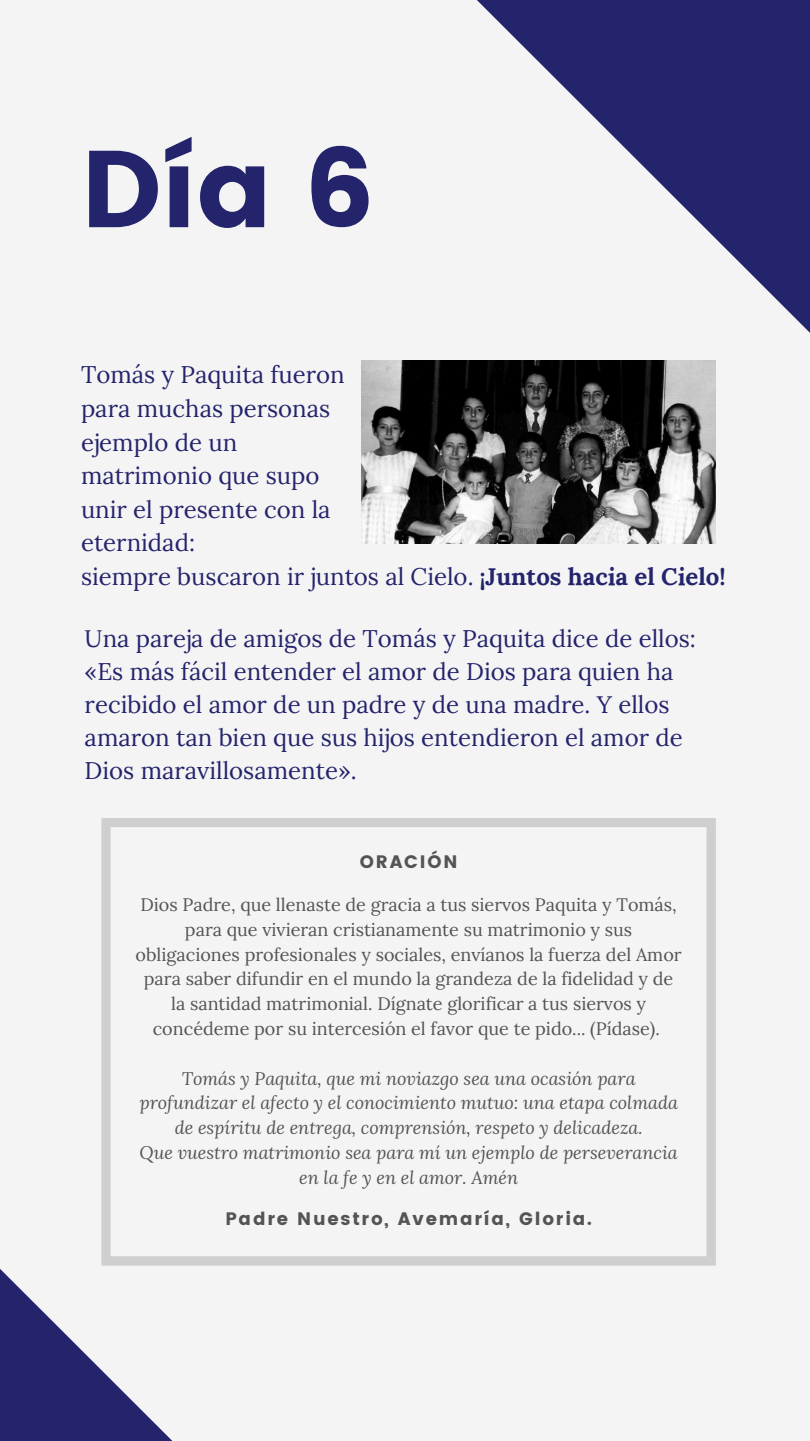
<style>
.page{position:relative;width:810px;height:1441px;background:#fff}
.page>*{position:absolute;margin:0;border:0;box-sizing:border-box;transform-origin:0 0}
.t1{font:108.9px "Poppins";color:#24246d}
.t2{font:24px/33.6px "Lora";color:#24246d}
.t3{font:18px/24.8px "Lora";color:#545454;text-align:center}
.t4{font:italic 18px/24.8px "Lora";color:#545454;text-align:center}
.t5{font:18px "Poppins";letter-spacing:.1em;color:#545454}
.s1{font-weight:700}
</style>
<div class="page">
<div style="left:0;top:0;width:810px;height:1440px;background:#f4f4f4"></div>
<img style="left:362px;top:360px;width:354px;height:184px">
<svg style="left:101px;top:818px;width:615px;height:447px"></svg>
<svg style="left:0;top:1261px;width:181px;height:179px"></svg>
<svg style="left:477px;top:0;width:333px;height:333px"></svg>
<h1 class="t1" style="left:81px;top:126px;width:295px">Día 6</h1>
<p class="t2" style="left:81px;top:357px;width:265px">Tomás y Paquita fueron para muchas personas ejemplo de un matrimonio que supo unir el presente con la eternidad:</p>
<p class="t2" style="left:81px;top:559px;width:646px">siempre buscaron ir juntos al Cielo. <span class="s1">¡Juntos hacia el Cielo!</span></p>
<p class="t2" style="left:85px;top:621px;width:613px;line-height:33px">Una pareja de amigos de Tomás y Paquita dice de ellos: «Es más fácil entender el amor de Dios para quien ha recibido el amor de un padre y de una madre. Y ellos amaron tan bien que sus hijos entendieron el amor de Dios maravillosamente».</p>
<p class="t5" style="left:360px;top:850px;width:99px">ORACIÓN</p>
<p class="t3" style="left:136px;top:892px;width:548px">Dios Padre, que llenaste de gracia a tus siervos Paquita y Tomás, para que vivieran cristianamente su matrimonio y sus obligaciones profesionales y sociales, envíanos la fuerza del Amor para saber difundir en el mundo la grandeza de la fidelidad y de la santidad matrimonial. Dígnate glorificar a tus siervos y concédeme por su intercesión el favor que te pido... (Pídase).</p>
<p class="t4" style="left:139px;top:1065px;width:540px">Tomás y Paquita, que mi noviazgo sea una ocasión para profundizar el afecto y el conocimiento mutuo: una etapa colmada de espíritu de entrega, comprensión, respeto y delicadeza.<br>Que vuestro matrimonio sea para mí un ejemplo de perseverancia en la fe y en el amor. Amén</p>
<p class="t5" style="left:225px;top:1207px;width:368px">Padre Nuestro, Avemaría, Gloria.</p>
</div>
